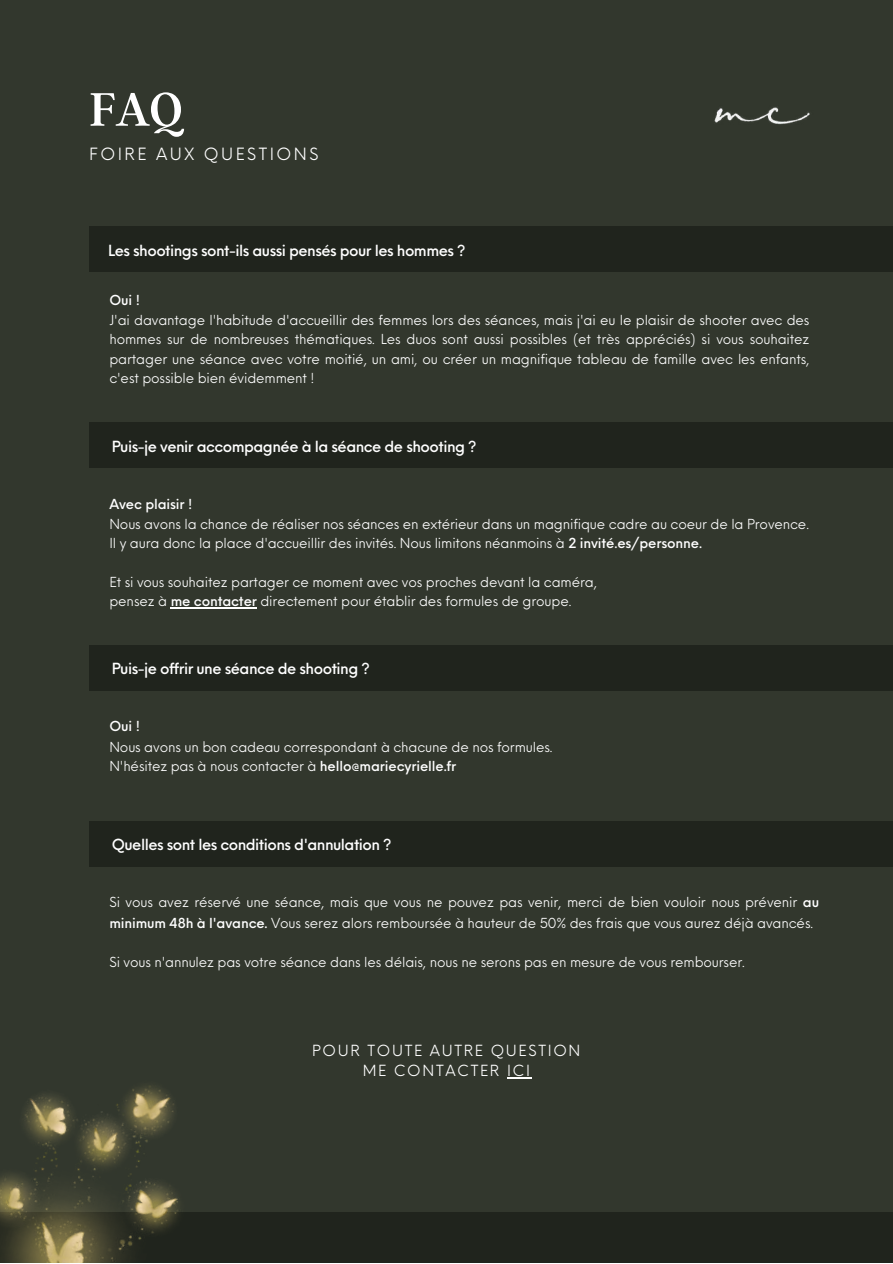
<style>
.page{position:relative;width:893px;height:1264px;background:#fff}
.page>*{position:absolute;margin:0;border:0;box-sizing:border-box;transform-origin:0 0}
.t1{font:52.5px "Argent CF";color:#fff}
.t2{font:16.5px "Neue Einstellung";letter-spacing:.15em;color:#fff}
.t3{font:500 15px "Neue Einstellung";letter-spacing:-.035em;color:#fff}
.t4{font:15px/20.2px "Neue Einstellung";letter-spacing:.11em;color:#fff;text-align:center}
.t5{font:13.5px/19px "Neue Einstellung";letter-spacing:-.01em;color:#fff}
.t6{font:500 13.5px "Neue Einstellung";letter-spacing:-.01em;color:#fff}
.s1{font-weight:500}
</style>
<div class="page">
<div style="left:0;top:0;width:892px;height:1262px;background:#32372d"></div>
<img style="left:714px;top:107px;width:96px;height:18px">
<svg style="left:507px;top:1077px;width:24px;height:1px"></svg>
<div style="left:89px;top:422px;width:803px;height:45px;background:#20241d"></div>
<hr style="left:171px;top:607px;width:86px;height:1px;background:#fff">
<div style="left:89px;top:821px;width:803px;height:45px;background:#20241d"></div>
<div style="left:89px;top:645px;width:803px;height:45px;background:#20241d"></div>
<div style="left:89px;top:227px;width:803px;height:45px;background:#20241d"></div>
<div style="left:0;top:1212px;width:892px;height:50px;background:#20241d"></div>
<img style="left:0;top:1085px;width:179px;height:177px">
<h1 class="t1" style="left:89px;top:75px;width:95px">FAQ</h1>
<p class="t2" style="left:89px;top:139px;width:231px">FOIRE AUX QUESTIONS</p>
<p class="t3" style="left:108px;top:237px;width:359px">Les shootings sont-ils aussi pensés pour les hommes ?</p>
<p class="t6" style="left:109px;top:288px;width:32px">Oui !</p>
<p class="t5" style="left:109px;top:309px;width:701px;text-align:justify">J'ai davantage l'habitude d'accueillir des femmes lors des séances, mais j'ai eu le plaisir de shooter avec des hommes sur de nombreuses thématiques. Les duos sont aussi possibles (et très appréciés) si vous souhaitez partager une séance avec votre moitié, un ami, ou créer un magnifique tableau de famille avec les enfants, c'est possible bien évidemment !</p>
<p class="t3" style="left:112px;top:432px;width:366px">Puis-je venir accompagnée à la séance de shooting ?</p>
<p class="t6" style="left:109px;top:491px;width:84px">Avec plaisir !</p>
<p class="t5" style="left:109px;top:513px;width:701px">Nous avons la chance de réaliser nos séances en extérieur dans un magnifique cadre au coeur de la Provence.<br>Il y aura donc la place d'accueillir des invités. Nous limitons néanmoins à <span class="s1">2 invité.es/personne.</span></p>
<p class="t5" style="left:109px;top:571px;width:489px">Et si vous souhaitez partager ce moment avec vos proches devant la caméra, pensez à <span class="s1">me contacter</span> directement pour établir des formules de groupe.</p>
<p class="t3" style="left:112px;top:655px;width:260px">Puis-je offrir une séance de shooting ?</p>
<p class="t6" style="left:109px;top:714px;width:32px">Oui !</p>
<p class="t5" style="left:109px;top:736px;width:444px">Nous avons un bon cadeau correspondant à chacune de nos formules.<br>N'hésitez pas à nous contacter à <span class="s1">hello@mariecyrielle.fr</span></p>
<p class="t3" style="left:112px;top:831px;width:281px">Quelles sont les conditions d'annulation ?</p>
<p class="t5" style="left:109px;top:890px;width:711px;line-height:20.2px">Si vous avez réservé une séance, mais que vous ne pouvez pas venir, merci de bien vouloir nous prévenir <span class="s1">au minimum 48h à l'avance.</span> Vous serez alors remboursée à hauteur de 50% des frais que vous aurez déjà avancés.</p>
<p class="t5" style="left:109px;top:951px;width:636px">Si vous n'annulez pas votre séance dans les délais, nous ne serons pas en mesure de vous rembourser.</p>
<p class="t4" style="left:312px;top:1038px;width:270px">POUR TOUTE AUTRE QUESTION<br>ME CONTACTER ICI</p>
</div>
